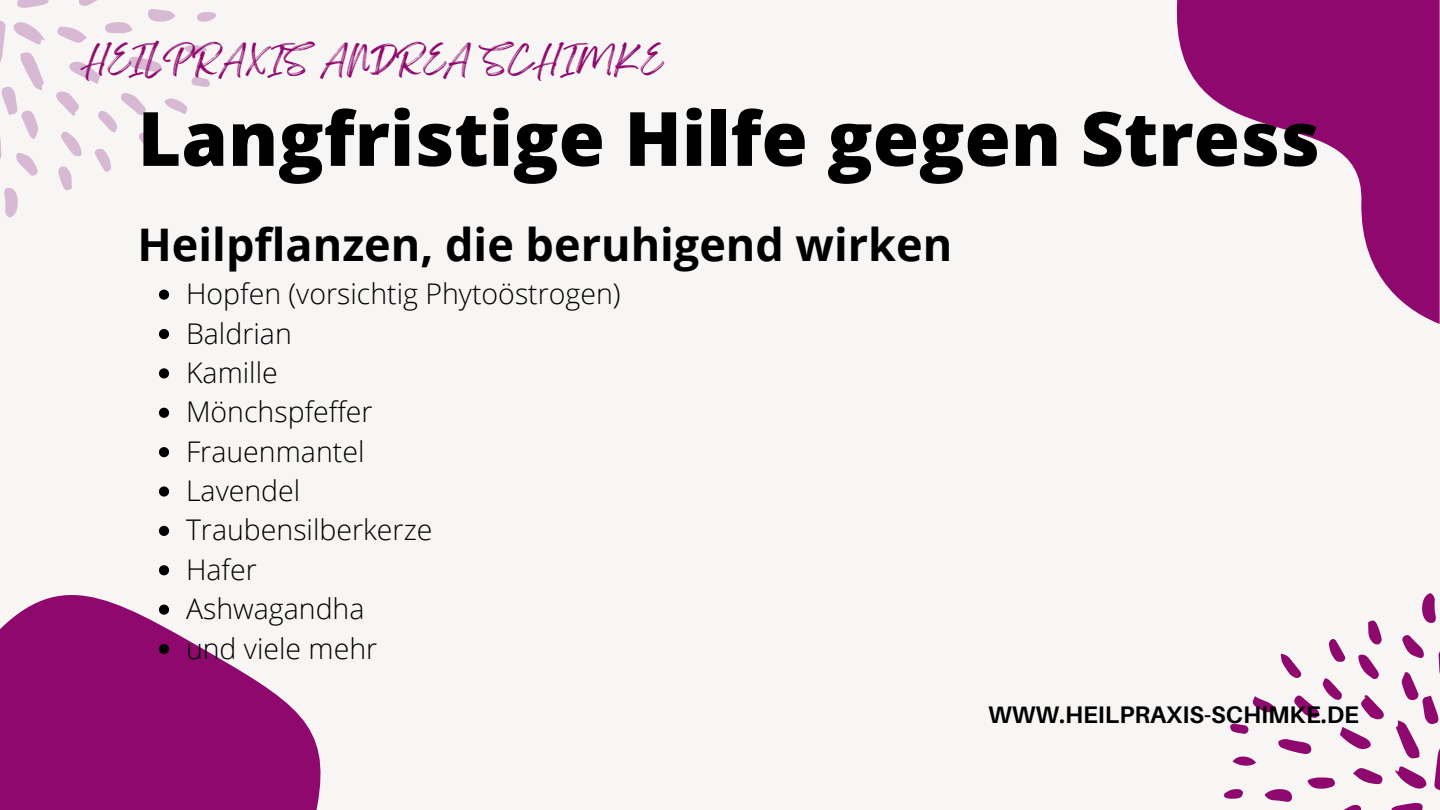
<style>
.page{position:relative;width:1440px;height:810px;background:#f8f6f4}
.page>*{position:absolute;margin:0;border:0;box-sizing:border-box;transform-origin:0 0}
.t1{font:800 75px "Open Sans";color:#000}
.t2{font:700 45px "Open Sans";color:#000}
.t3{font:31.5px "Feeling Passionate";color:#8e086d}
.t4{font:300 28.5px/39.3px "Open Sans";color:#000}
.t5{font:700 24px "Aileron";color:#000}
</style>
<div class="page">
<svg style="left:0;top:570px;width:321px;height:240px;fill:#8e086d"></svg>
<svg style="left:1176px;top:0;width:264px;height:324px;fill:#8e086d"></svg>
<svg style="left:69px;top:61px;width:31px;height:23px"></svg>
<svg style="left:129px;top:56px;width:33px;height:16px"></svg>
<svg style="left:4px;top:188px;width:14px;height:30px"></svg>
<svg style="left:56px;top:91px;width:23px;height:25px"></svg>
<svg style="left:58px;top:27px;width:29px;height:16px"></svg>
<svg style="left:17px;top:0;width:32px;height:8px"></svg>
<svg style="left:79px;top:0;width:18px;height:6px"></svg>
<svg style="left:0;top:20px;width:45px;height:156px"></svg>
<svg style="left:61px;top:131px;width:21px;height:25px"></svg>
<svg style="left:148px;top:9px;width:27px;height:13px"></svg>
<svg style="left:105px;top:22px;width:27px;height:12px"></svg>
<svg style="left:58px;top:166px;width:14px;height:25px"></svg>
<svg style="left:95px;top:93px;width:92px;height:79px"></svg>
<svg style="left:184px;top:45px;width:23px;height:10px"></svg>
<svg style="left:197px;top:12px;width:19px;height:10px"></svg>
<svg style="left:192px;top:77px;width:18px;height:10px"></svg>
<svg style="left:1340px;top:727px;width:31px;height:23px"></svg>
<svg style="left:1278px;top:739px;width:33px;height:15px"></svg>
<svg style="left:1422px;top:593px;width:14px;height:30px"></svg>
<svg style="left:1361px;top:695px;width:23px;height:25px"></svg>
<svg style="left:1353px;top:768px;width:29px;height:16px"></svg>
<svg style="left:1391px;top:803px;width:32px;height:7px"></svg>
<svg style="left:1343px;top:804px;width:18px;height:6px"></svg>
<svg style="left:1395px;top:635px;width:45px;height:156px"></svg>
<svg style="left:1358px;top:654px;width:21px;height:25px"></svg>
<svg style="left:1265px;top:789px;width:27px;height:13px"></svg>
<svg style="left:1308px;top:777px;width:27px;height:12px"></svg>
<svg style="left:1368px;top:620px;width:14px;height:24px"></svg>
<svg style="left:1252px;top:639px;width:93px;height:79px"></svg>
<svg style="left:1233px;top:756px;width:23px;height:10px"></svg>
<svg style="left:1224px;top:789px;width:19px;height:10px"></svg>
<svg style="left:1230px;top:724px;width:18px;height:10px"></svg>
<svg style="left:159px;top:290px;width:10px;height:10px"></svg>
<svg style="left:159px;top:329px;width:10px;height:10px"></svg>
<svg style="left:159px;top:368px;width:10px;height:10px"></svg>
<svg style="left:159px;top:408px;width:10px;height:10px"></svg>
<svg style="left:159px;top:447px;width:10px;height:10px"></svg>
<svg style="left:159px;top:486px;width:10px;height:11px"></svg>
<svg style="left:159px;top:526px;width:10px;height:10px"></svg>
<svg style="left:159px;top:565px;width:10px;height:10px"></svg>
<svg style="left:159px;top:605px;width:10px;height:10px"></svg>
<svg style="left:159px;top:644px;width:10px;height:10px"></svg>
<p class="t3" style="left:81px;top:35px;width:583px">HEILPRAXIS ANDREA SCHIMKE</p>
<h1 class="t1" style="left:138px;top:86px;width:1184px">Langfristige Hilfe gegen Stress</h1>
<h2 class="t2" style="left:138px;top:213px;width:816px">Heilpflanzen, die beruhigend wirken</h2>
<p class="t4" style="left:186px;top:274px;width:436px">Hopfen (vorsichtig Phytoöstrogen)<br>Baldrian<br>Kamille<br>Mönchspfeffer<br>Frauenmantel<br>Lavendel<br>Traubensilberkerze<br>Hafer<br>Ashwagandha<br>und viele mehr</p>
<p class="t5" style="left:988px;top:699px;width:372px">WWW.HEILPRAXIS-SCHIMKE.DE</p>
</div>
